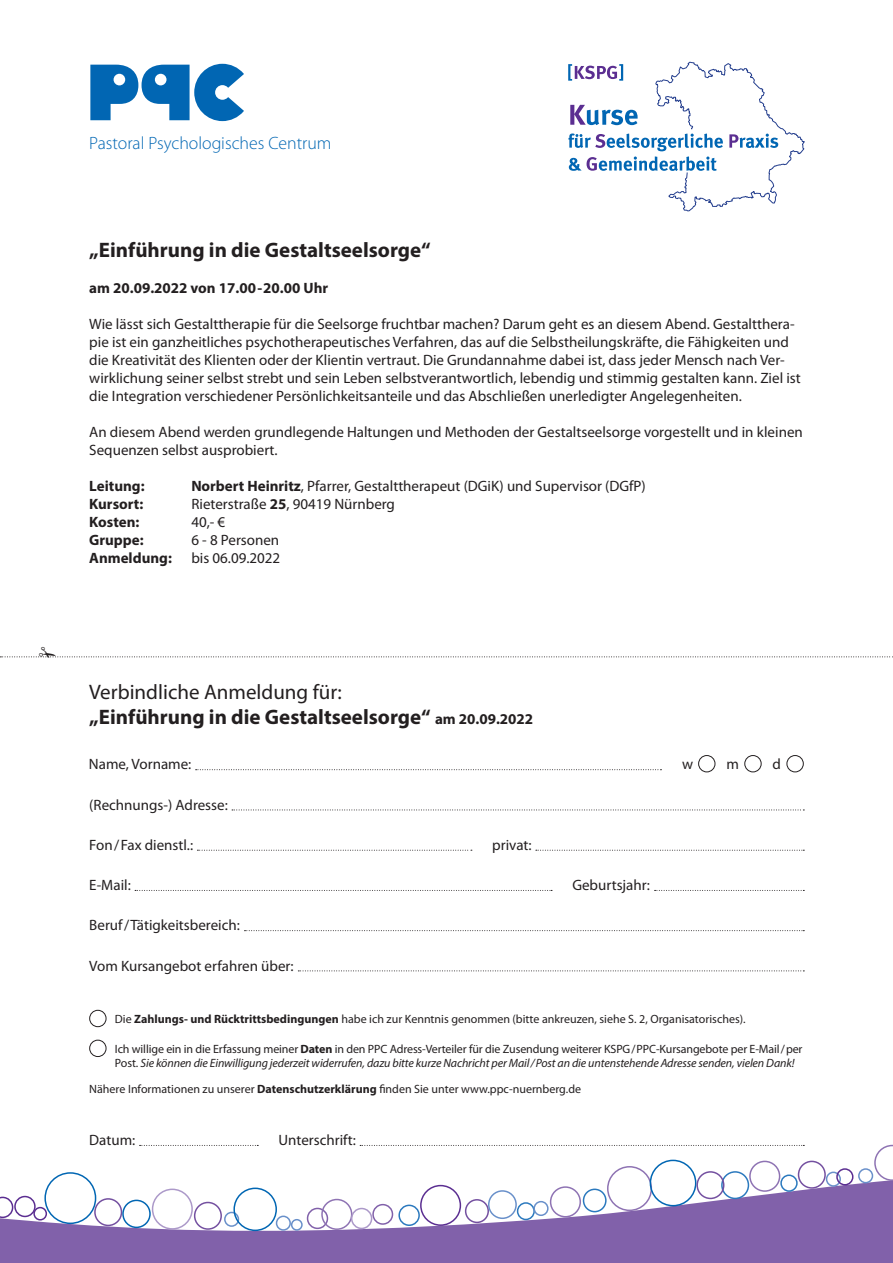
<style>
.page{position:relative;width:893px;height:1263px;background:#fff}
.page>*{position:absolute;margin:0;border:0;box-sizing:border-box;transform-origin:0 0}
.t1{font:700 21px/25.2px "Myriad Pro";color:#231f20}
.t2{font:300 17.85px "Myriad Pro";color:#0166b3}
.t3{font:15px/18px "Myriad Pro";color:#231f20}
.t4{font:700 15px "Myriad Pro";color:#231f20}
.t5{font:italic 12px/14.4px "Myriad Pro";letter-spacing:-.01em;color:#231f20}
.t6{font:12px "Myriad Pro";color:#231f20}
.s1{font-weight:700}
.s2{font-weight:400}
.s3{font-size:15px}
.s4{font-style:normal}
.s5{font-weight:700;font-style:normal}
</style>
<div class="page">
<svg style="left:90px;top:64px;width:154px;height:57px"></svg>
<svg style="left:568px;top:62px;width:237px;height:149px"></svg>
<svg style="left:0;top:1171px;width:893px;height:92px;fill:#8161aa"></svg>
<svg style="left:0;top:1197px;width:13px;height:21px"></svg>
<div style="left:44px;top:1172px;width:52px;height:52px;border:2px solid #0166b3;border-radius:50%"></div>
<div style="left:14px;top:1196px;width:22px;height:21px;border:2px solid #5b2e91;border-radius:50%"></div>
<div style="left:607px;top:1166px;width:45px;height:45px;border:2px solid #8e73b3;border-radius:50%"></div>
<div style="left:152px;top:1188px;width:41px;height:41px;border:2px solid #ac99c9;border-radius:50%"></div>
<div style="left:194px;top:1202px;width:28px;height:28px;border:2px solid #7450a0;border-radius:50%"></div>
<div style="left:307px;top:1208px;width:21px;height:21px;border:2px solid #8161aa;border-radius:50%"></div>
<div style="left:420px;top:1185px;width:41px;height:41px;border:2px solid #5b2e91;border-radius:50%"></div>
<div style="left:291px;top:1219px;width:12px;height:12px;border:2px solid #6990ca;border-radius:50%"></div>
<div style="left:583px;top:1188px;width:24px;height:24px;border:2px solid #2b79be;border-radius:50%"></div>
<div style="left:650px;top:1160px;width:46px;height:46px;border:2px solid #0166b3;border-radius:50%"></div>
<div style="left:721px;top:1171px;width:28px;height:28px;border:2px solid #2b79be;border-radius:50%"></div>
<div style="left:465px;top:1199px;width:24px;height:24px;border:2px solid #7450a0;border-radius:50%"></div>
<svg style="left:874px;top:1145px;width:19px;height:36px"></svg>
<div style="left:276px;top:1215px;width:15px;height:16px;border:2px solid #6990ca;border-radius:50%"></div>
<div style="left:224px;top:1212px;width:15px;height:15px;border:2px solid #6990ca;border-radius:50%"></div>
<div style="left:233px;top:1187px;width:44px;height:44px;border:2px solid #0166b3;border-radius:50%"></div>
<div style="left:33px;top:1207px;width:14px;height:13px;border:2px solid #5b2e91;border-radius:50%"></div>
<div style="left:550px;top:1186px;width:31px;height:31px;border:2px solid #8e73b3;border-radius:50%"></div>
<div style="left:826px;top:1171px;width:15px;height:16px;border:2px solid #6990ca;border-radius:50%"></div>
<div style="left:94px;top:1198px;width:28px;height:28px;border:2px solid #7450a0;border-radius:50%"></div>
<div style="left:122px;top:1199px;width:29px;height:29px;border:2px solid #0166b3;border-radius:50%"></div>
<div style="left:858px;top:1168px;width:15px;height:15px;border:2px solid #6990ca;border-radius:50%"></div>
<div style="left:398px;top:1204px;width:22px;height:22px;border:2px solid #2b79be;border-radius:50%"></div>
<div style="left:836px;top:1168px;width:17px;height:17px;border:2px solid #5b2e91;border-radius:50%"></div>
<div style="left:321px;top:1199px;width:31px;height:31px;border:2px solid #8e73b3;border-radius:50%"></div>
<div style="left:696px;top:1171px;width:28px;height:28px;border:2px solid #7450a0;border-radius:50%"></div>
<div style="left:488px;top:1190px;width:29px;height:29px;border:2px solid #6990ca;border-radius:50%"></div>
<div style="left:517px;top:1202px;width:18px;height:18px;border:2px solid #2b79be;border-radius:50%"></div>
<div style="left:533px;top:1201px;width:16px;height:15px;border:2px solid #6990ca;border-radius:50%"></div>
<div style="left:351px;top:1208px;width:21px;height:21px;border:2px solid #ac99c9;border-radius:50%"></div>
<div style="left:372px;top:1204px;width:21px;height:21px;border:2px solid #8161aa;border-radius:50%"></div>
<div style="left:798px;top:1161px;width:28px;height:28px;border:2px solid #7450a0;border-radius:50%"></div>
<div style="left:749px;top:1161px;width:31px;height:31px;border:2px solid #8e73b3;border-radius:50%"></div>
<div style="left:780px;top:1174px;width:18px;height:18px;border:2px solid #2b79be;border-radius:50%"></div>
<svg style="left:140px;top:1145px;width:118px;height:1px"></svg>
<svg style="left:360px;top:1145px;width:444px;height:1px"></svg>
<div style="left:89px;top:1010px;width:17px;height:17px;border:1px solid #231f20;border-radius:50%"></div>
<div style="left:89px;top:1040px;width:17px;height:17px;border:1px solid #231f20;border-radius:50%"></div>
<svg style="left:232px;top:809px;width:572px;height:1px"></svg>
<svg style="left:197px;top:850px;width:275px;height:1px"></svg>
<svg style="left:536px;top:850px;width:268px;height:1px"></svg>
<svg style="left:135px;top:890px;width:417px;height:1px"></svg>
<svg style="left:655px;top:890px;width:149px;height:1px"></svg>
<svg style="left:244px;top:930px;width:560px;height:1px"></svg>
<svg style="left:298px;top:970px;width:506px;height:1px"></svg>
<svg style="left:196px;top:769px;width:465px;height:1px"></svg>
<div style="left:698px;top:755px;width:17px;height:17px;border:1px solid #231f20;border-radius:50%"></div>
<div style="left:744px;top:755px;width:17px;height:17px;border:1px solid #231f20;border-radius:50%"></div>
<div style="left:786px;top:755px;width:18px;height:17px;border:1px solid #231f20;border-radius:50%"></div>
<svg style="left:0;top:656px;width:893px;height:2px"></svg>
<p class="t2" style="left:89px;top:132px;width:244px">Pastoral Psychologisches Centrum</p>
<h1 class="t1" style="left:89px;top:237px;width:343px">„Einführung in die Gestaltseelsorge“</h1>
<p class="t4" style="left:89px;top:279px;width:240px">am 20.09.2022 von 17.00-20.00 Uhr</p>
<p class="t3" style="left:89px;top:315px;width:713px">Wie lässt sich Gestalttherapie für die Seelsorge fruchtbar machen? Darum geht es an diesem Abend. Gestaltthera&shy;pie ist ein ganzheitliches psychotherapeutisches Verfahren, das auf die Selbstheilungskräfte, die Fähigkeiten und die Kreativität des Klienten oder der Klientin vertraut. Die Grundannahme dabei ist, dass jeder Mensch nach Ver&shy;wirklichung seiner selbst strebt und sein Leben selbstverantwortlich, lebendig und stimmig gestalten kann. Ziel ist die Integration verschiedener Persönlichkeitsanteile und das Abschließen unerledigter Angelegenheiten.</p>
<p class="t3" style="left:89px;top:423px;width:715px">An diesem Abend werden grundlegende Haltungen und Methoden der Gestaltseelsorge vorgestellt und in kleinen<br>Sequenzen selbst ausprobiert.</p>
<p class="t4" style="left:89px;top:477px;width:57px">Leitung:</p>
<p class="t3" style="left:191px;top:477px;width:456px"><span class="s1">Norbert Heinritz</span>, Pfarrer, Gestalttherapeut (DGiK) und Supervisor (DGfP)</p>
<p class="t4" style="left:89px;top:495px;width:55px">Kursort:</p>
<p class="t3" style="left:191px;top:495px;width:205px">Rieterstraße <span class="s1">25</span>, 90419 Nürnberg</p>
<p class="t4" style="left:89px;top:513px;width:52px">Kosten:</p>
<p class="t3" style="left:191px;top:513px;width:35px">40,- €</p>
<p class="t4" style="left:89px;top:531px;width:56px">Gruppe:</p>
<p class="t3" style="left:191px;top:531px;width:89px">6 - 8 Personen</p>
<p class="t4" style="left:89px;top:549px;width:84px">Anmeldung:</p>
<p class="t3" style="left:191px;top:549px;width:90px">bis 06.09.2022</p>
<h1 class="t1" style="left:89px;top:679px;width:445px"><span class="s2">Verbindliche Anmeldung für:<br></span>„Einführung in die Gestaltseelsorge“ <span class="s3">am 20.09.2022</span></h1>
<p class="t3" style="left:89px;top:755px;width:104px">Name, Vorname:</p>
<p class="t3" style="left:682px;top:755px;width:13px">w</p>
<p class="t3" style="left:726px;top:755px;width:14px">m</p>
<p class="t3" style="left:772px;top:755px;width:10px">d</p>
<p class="t3" style="left:89px;top:795px;width:140px">(Rechnungs-) Adresse:</p>
<p class="t3" style="left:89px;top:835px;width:105px">Fon/Fax dienstl.:</p>
<p class="t3" style="left:492px;top:835px;width:41px">privat:</p>
<p class="t3" style="left:89px;top:876px;width:43px">E-Mail:</p>
<p class="t3" style="left:572px;top:876px;width:79px">Geburtsjahr:</p>
<p class="t3" style="left:89px;top:916px;width:152px">Beruf/Tätigkeitsbereich:</p>
<p class="t3" style="left:89px;top:956px;width:206px">Vom Kursangebot erfahren über:</p>
<p class="t6" style="left:115px;top:1011px;width:632px">Die <span class="s1">Zahlungs- und Rücktrittsbedingungen</span> habe ich zur Kenntnis genommen (bitte ankreuzen, siehe S. 2, Organisatorisches).</p>
<p class="t5" style="left:115px;top:1041px;width:689px"><span class="s4">Ich willige ein in die Erfassung meiner</span> <span class="s5">Daten</span> <span class="s4">in den PPC Adress-Verteiler für die Zusendung weiterer KSPG/PPC-Kursangebote per E-Mail/per<br>Post.</span> Sie können die Einwilligung jederzeit widerrufen, dazu bitte kurze Nachricht per Mail/Post an die untenstehende Adresse senden, vielen Dank!</p>
<p class="t6" style="left:89px;top:1081px;width:493px">Nähere Informationen zu unserer <span class="s1">Datenschutzerklärung</span> finden Sie unter www.ppc-nuernberg.de</p>
<p class="t3" style="left:89px;top:1131px;width:48px">Datum:</p>
<p class="t3" style="left:279px;top:1131px;width:79px">Unterschrift:</p>
</div>
